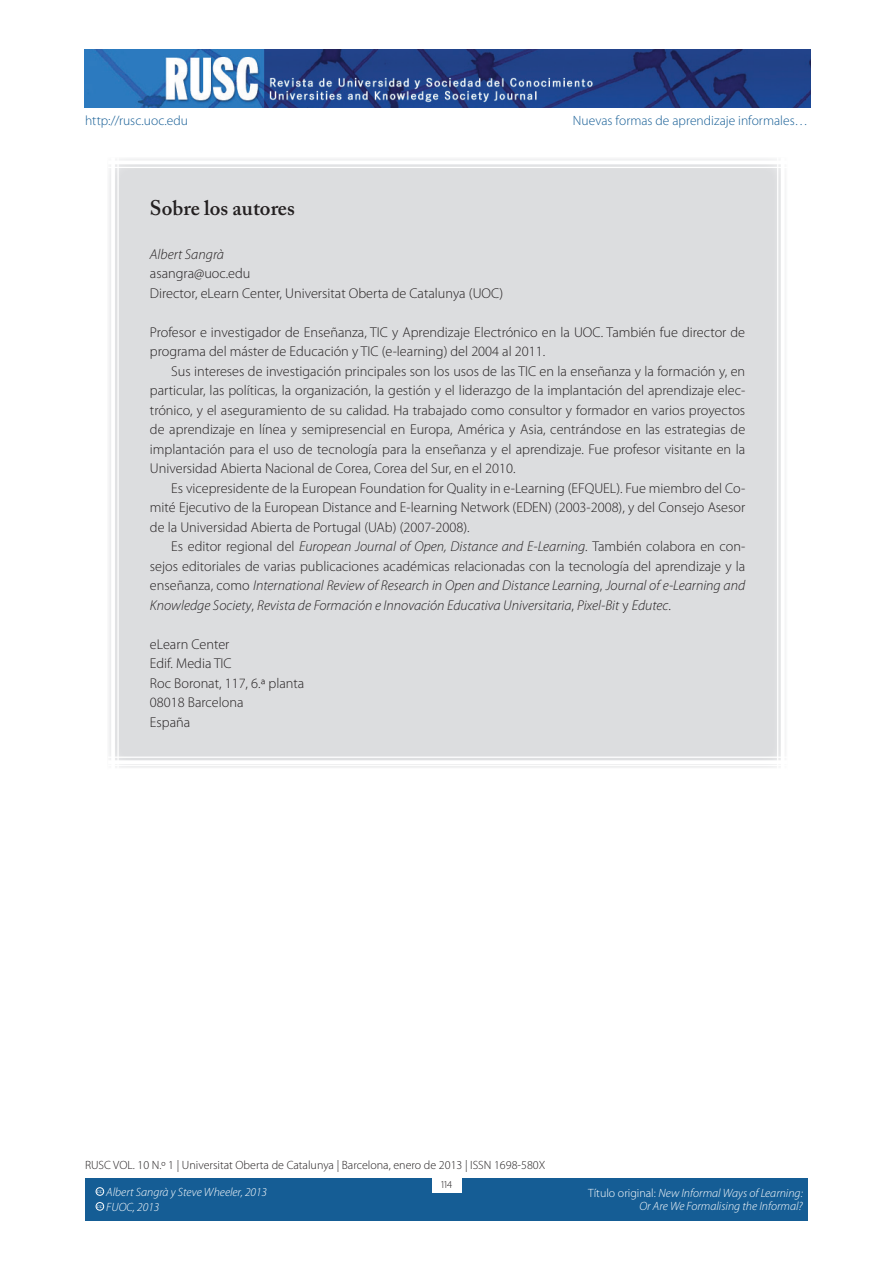
<style>
.page{position:relative;width:893px;height:1263px;background:#fff}
.page>*{position:absolute;margin:0;border:0;box-sizing:border-box;transform-origin:0 0}
.t1{font:600 21px "Adobe Caslon Pro";color:#231f20}
.t2{font:300 14.25px/19.5px "Myriad Pro";color:#231f20}
.t3{font:italic 300 14.25px/19.5px "Myriad Pro";color:#231f20;text-align:justify}
.t4{font:300 13.5px "Myriad Pro";color:#155d95}
.t5{font:italic 300 12px/15px "Myriad Pro";color:#fff}
.t6{font:300 12px "Myriad Pro";color:#231f20}
.t7{font:600 3.9px "Adobe Caslon Pro";color:#fff}
.s1{font-style:normal}
</style>
<div class="page">
<div style="left:85px;top:1178px;width:723px;height:42px;background:#155d95"></div>
<div style="left:432px;top:1176px;width:29px;height:17px;background:#fff"></div>
<div style="left:96px;top:1187px;width:8px;height:8px;border:1px solid #fff;border-radius:50%"></div>
<div style="left:96px;top:1202px;width:8px;height:8px;border:1px solid #fff;border-radius:50%"></div>
<img style="left:85px;top:50px;width:725px;height:57px">
<div style="left:107px;top:157px;width:681px;height:613px;background:#dcdddf"></div>
<hr style="left:117px;top:157px;width:2px;height:615px;background:#fff">
<hr style="left:111px;top:157px;width:4px;height:615px;background:#fff">
<hr style="left:777px;top:157px;width:1px;height:615px;background:#fff">
<hr style="left:781px;top:157px;width:4px;height:615px;background:#fff">
<hr style="left:108px;top:167px;width:680px;height:1px;background:#fff">
<hr style="left:108px;top:161px;width:680px;height:3px;background:#fff">
<hr style="left:108px;top:765px;width:680px;height:1px;background:#fff">
<hr style="left:108px;top:768px;width:680px;height:4px;background:#fff">
<hr style="left:108px;top:756px;width:680px;height:2px;background:#fff">
<hr style="left:108px;top:760px;width:680px;height:4px;background:#fff">
<p class="t4" style="left:85px;top:113px;width:105px">http://rusc.uoc.edu</p>
<p class="t4" style="left:573px;top:113px;width:236px">Nuevas formas de aprendizaje informales…</p>
<h1 class="t1" style="left:150px;top:196px;width:146px">Sobre los autores</h1>
<p class="t3" style="left:150px;top:245px;width:76px">Albert Sangrà</p>
<p class="t2" style="left:150px;top:264px;width:355px">asangra@uoc.edu<br>Director, eLearn Center, Universitat Oberta de Catalunya (UOC)</p>
<p class="t2" style="left:150px;top:323px;width:597px">Profesor e investigador de Enseñanza, TIC y Aprendizaje Electrónico en la UOC. También fue director de programa del máster de Educación y TIC (e-learning) del 2004 al 2011.</p>
<p class="t2" style="left:150px;top:361px;width:597px;text-align:justify;text-indent:21px">Sus intereses de investigación principales son los usos de las TIC en la enseñanza y la formación y, en particular, las políticas, la organización, la gestión y el liderazgo de la implantación del aprendizaje elec&shy;trónico, y el aseguramiento de su calidad. Ha trabajado como consultor y formador en varios proyectos de aprendizaje en línea y semipresencial en Europa, América y Asia, centrándose en las estrategias de implantación para el uso de tecnología para la enseñanza y el aprendizaje. Fue profesor visitante en la Universidad Abierta Nacional de Corea, Corea del Sur, en el 2010.</p>
<p class="t2" style="left:150px;top:478px;width:597px;text-align:justify;text-indent:21px">Es vicepresidente de la European Foundation for Quality in e-Learning (EFQUEL). Fue miembro del Co&shy;mité Ejecutivo de la European Distance and E-learning Network (EDEN) (2003-2008), y del Consejo Asesor de la Universidad Abierta de Portugal (UAb) (2007-2008).</p>
<p class="t3" style="left:150px;top:537px;width:597px;text-indent:21px"><span class="s1">Es editor regional del</span> European Journal of Open, Distance and E-Learning<span class="s1">. También colabora en con&shy;sejos editoriales de varias publicaciones académicas relacionadas con la tecnología del aprendizaje y la enseñanza, como</span> International Review of Research in Open and Distance Learning<span class="s1">,</span> Journal of e-Learning and Knowledge Society<span class="s1">,</span> Revista de Formación e Innovación Educativa Universitaria<span class="s1">,</span> Pixel-Bit <span class="s1">y</span> Edutec<span class="s1">.</span></p>
<p class="t2" style="left:150px;top:634px;width:156px">eLearn Center<br>Edif. Media TIC<br>Roc Boronat, 117, 6.ª planta<br>08018 Barcelona<br>España</p>
<p class="t6" style="left:85px;top:1158px;width:462px">RUSC VOL. 10 N.º 1 | Universitat Oberta de Catalunya | Barcelona, enero de 2013 | ISSN 1698-580X</p>
<p class="t5" style="left:106px;top:1185px;width:162px">Albert Sangrà y Steve Wheeler, 2013<br>FUOC, 2013</p>
<p class="t7" style="left:97px;top:1189px;width:7px">CC</p>
<p class="t7" style="left:97px;top:1204px;width:7px">CC</p>
<p class="t5" style="left:588px;top:1186px;width:216px;line-height:13.5px;text-align:right"><span class="s1">Título original:</span> New Informal Ways of Learning:<br>Or Are We Formalising the Informal?</p>
</div>
